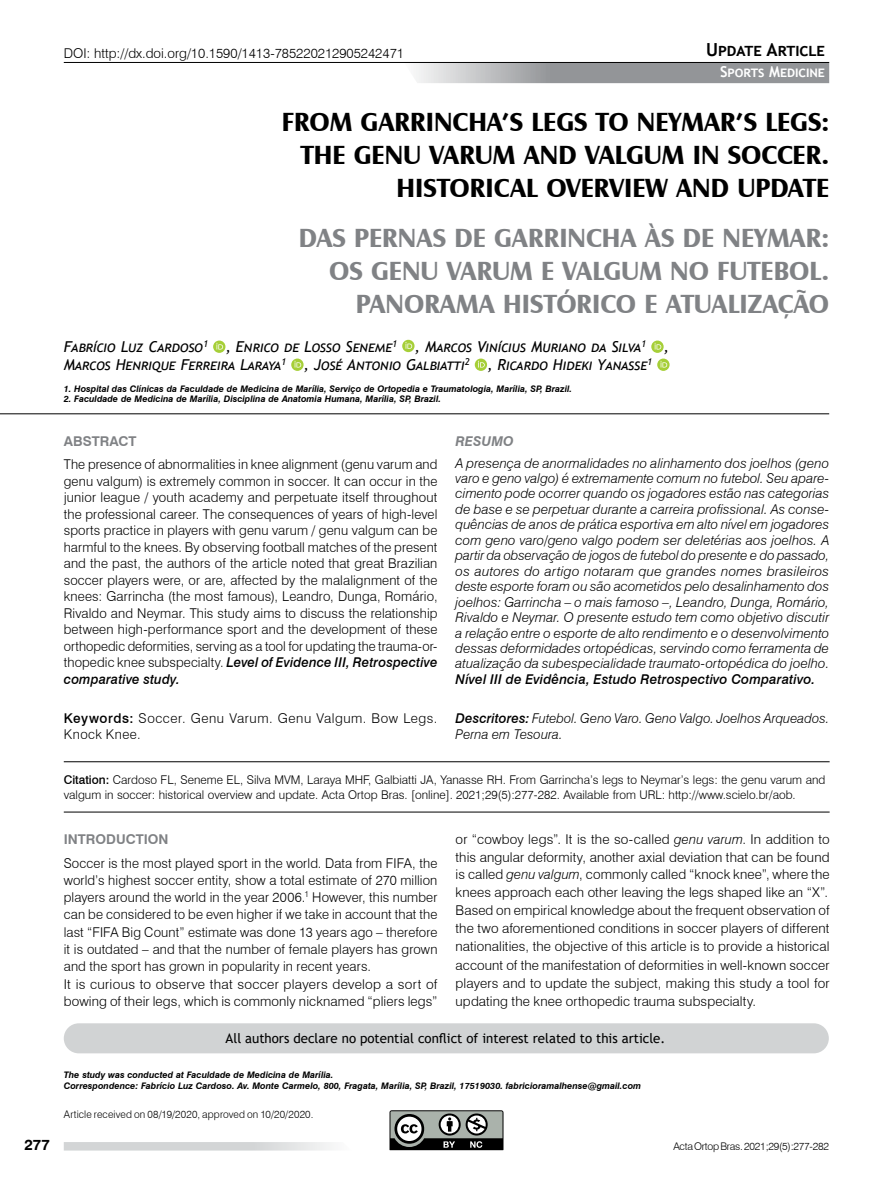
<style>
.page{position:relative;width:893px;height:1191px;background:#fff}
.page>*{position:absolute;margin:0;border:0;box-sizing:border-box;transform-origin:0 0}
.t1{font:700 27px/33px "Castle T";color:#000;text-align:right}
.t2{font:700 27px/33px "Castle T";color:#808285;text-align:right}
.t3{font:700 18px "Trebuchet MS";color:#000}
.t4{font:italic 15px/18px "Trebuchet MS";color:#000}
.t5{font:700 15px "Trebuchet MS";color:#fff}
.t6{font:700 15px "Swiss 721 BT";color:#000}
.t7{font:300 13.5px/16.5px "Swiss 721 BT";letter-spacing:.01em;color:#000;text-align:justify}
.t8{font:italic 300 13.5px/15.5px "Swiss 721 BT";letter-spacing:.005em;color:#000;text-align:justify}
.t9{font:13.5px "Trebuchet MS";color:#000}
.t10{font:300 13.5px/15.9px "Swiss 721 BT";letter-spacing:.04em;color:#000}
.t11{font:italic 500 13.5px "Swiss 721 BT";letter-spacing:.01em;color:#000}
.t12{font:700 13.5px "Swiss 721 BT";color:#808285}
.t13{font:italic 700 13.5px "Swiss 721 BT";color:#808285}
.t14{font:300 12px/15px "Swiss 721 BT";color:#000}
.t15{font:300 10.5px "Swiss 721 BT";letter-spacing:.005em;color:#000}
.t16{font:300 10.5px "Swiss 721 BT";letter-spacing:-.02em;color:#000}
.t17{font:italic 700 9px/10.8px "Swiss 721 BT";color:#000}
.s1{font-weight:500;font-style:italic}
.s2{font-weight:500}
.s3{font-style:italic}
</style>
<div class="page">
<svg style="left:416px;top:63px;width:413px;height:20px;background:#a2a4a7"></svg>
<svg style="left:389px;top:1110px;width:114px;height:40px;background:#737673"></svg>
<svg style="left:64px;top:1142px;width:267px;height:8px;background:#d8d9da"></svg>
<hr style="left:64px;top:62px;width:765px;height:1px;background:#000">
<svg style="left:213px;top:340px;width:12px;height:13px"></svg>
<svg style="left:216px;top:343px;width:7px;height:6px"></svg>
<svg style="left:402px;top:340px;width:13px;height:12px"></svg>
<svg style="left:405px;top:342px;width:7px;height:7px"></svg>
<svg style="left:651px;top:340px;width:13px;height:13px"></svg>
<svg style="left:655px;top:343px;width:6px;height:6px"></svg>
<svg style="left:291px;top:358px;width:13px;height:13px"></svg>
<svg style="left:295px;top:361px;width:6px;height:6px"></svg>
<svg style="left:475px;top:358px;width:12px;height:13px"></svg>
<svg style="left:478px;top:361px;width:7px;height:6px"></svg>
<svg style="left:657px;top:358px;width:13px;height:13px"></svg>
<svg style="left:660px;top:361px;width:7px;height:6px"></svg>
<hr style="left:0;top:413px;width:829px;height:1px;background:#000">
<hr style="left:64px;top:761px;width:766px;height:1px;background:#000">
<hr style="left:64px;top:811px;width:766px;height:1px;background:#000">
<div style="left:64px;top:1023px;width:765px;height:30px;background:#d1d3d4;border-radius:15px"></div>
<p class="t7" style="left:64px;top:45px;width:342px">DOI: http://dx.doi.org/10.1590/1413-785220212905242471</p>
<h2 class="t3" style="left:706px;top:39px;width:120px">Update Article</h2>
<p class="t5" style="left:720px;top:63px;width:106px">Sports Medicine</p>
<h1 class="t1" style="left:282px;top:105px;width:549px">FROM GARRINCHA’S LEGS TO NEYMAR’S LEGS:<br>THE GENU VARUM AND VALGUM IN SOCCER.<br>HISTORICAL OVERVIEW AND UPDATE</h1>
<h1 class="t2" style="left:299px;top:221px;width:532px">DAS PERNAS DE GARRINCHA ÀS DE NEYMAR:<br>OS GENU VARUM E VALGUM NO FUTEBOL.<br>PANORAMA HISTÓRICO E ATUALIZAÇÃO</h1>
<p class="t4" style="left:64px;top:338px;width:607px">Fabrício Luz Cardoso<sup>1</sup> , Enrico de Losso Seneme<sup>1</sup> , Marcos Vinícius Muriano da Silva<sup>1</sup> ,<br>Marcos Henrique Ferreira Laraya<sup>1</sup> , José Antonio Galbiatti<sup>2</sup> , Ricardo Hideki Yanasse<sup>1</sup></p>
<p class="t17" style="left:64px;top:383px;width:510px">1. Hospital das Clínicas da Faculdade de Medicina de Marília, Serviço de Ortopedia e Traumatologia, Marília, SP, Brazil.</p>
<p class="t17" style="left:64px;top:394px;width:379px">2. Faculdade de Medicina de Marília, Disciplina de Anatomia Humana, Marília, SP, Brazil.</p>
<p class="t12" style="left:64px;top:433px;width:74px">ABSTRACT</p>
<p class="t7" style="left:64px;top:456px;width:375px">The presence of abnormalities in knee alignment (genu varum and genu valgum) is extremely common in soccer. It can occur in the junior league / youth academy and perpetuate itself throughout the professional career. The consequences of years of high-level sports practice in players with genu varum / genu valgum can be harmful to the knees. By observing football matches of the present and the past, the authors of the article noted that great Brazilian soccer players were, or are, affected by the malalignment of the knees: Garrincha (the most famous), Leandro, Dunga, Romário, Rivaldo and Neymar. This study aims to discuss the relationship between high-performance sport and the development of these orthopedic deformities, serving as a tool for updating the trauma-or&shy;thopedic knee subspecialty. <span class="s1">Level of Evidence III, Retrospective comparative study.</span></p>
<p class="t10" style="left:64px;top:710px;width:375px"><span class="s2">Keywords:</span> Soccer. Genu Varum. Genu Valgum. Bow Legs.<br>Knock Knee.</p>
<p class="t13" style="left:456px;top:433px;width:60px">RESUMO</p>
<p class="t8" style="left:456px;top:455px;width:375px">A presença de anormalidades no alinhamento dos joelhos (geno varo e geno valgo) é extremamente comum no futebol. Seu apare&shy;cimento pode ocorrer quando os jogadores estão nas categorias de base e se perpetuar durante a carreira profissional. As conse&shy;quências de anos de prática esportiva em alto nível em jogadores com geno varo/geno valgo podem ser deletérias aos joelhos. A partir da observação de jogos de futebol do presente e do passado, os autores do artigo notaram que grandes nomes brasileiros deste esporte foram ou são acometidos pelo desalinhamento dos joelhos: Garrincha – o mais famoso –, Leandro, Dunga, Romário, Rivaldo e Neymar. O presente estudo tem como objetivo discutir a relação entre o esporte de alto rendimento e o desenvolvimento dessas deformidades ortopédicas, servindo como ferramenta de atualização da subespecialidade traumato-ortopédica do joelho.</p>
<p class="t11" style="left:456px;top:671px;width:361px">Nível III de Evidência, Estudo Retrospectivo Comparativo.</p>
<p class="t8" style="left:456px;top:710px;width:375px;line-height:15.9px"><span class="s2">Descritores:</span> Futebol. Geno Varo. Geno Valgo. Joelhos Arqueados.<br>Perna em Tesoura.</p>
<p class="t14" style="left:64px;top:771px;width:763px"><span class="s2">Citation:</span> Cardoso FL, Seneme EL, Silva MVM, Laraya MHF, Galbiatti JA, Yanasse RH. From Garrincha’s legs to Neymar’s legs: the genu varum and valgum in soccer: historical overview and update. Acta Ortop Bras. [online]. 2021;29(5):277-282. Available from URL: http://www.scielo.br/aob.</p>
<p class="t12" style="left:64px;top:831px;width:106px">INTRODUCTION</p>
<p class="t7" style="left:64px;top:854px;width:375px;line-height:17.2px;text-align:left">Soccer is the most played sport in the world. Data from FIFA, the world’s highest soccer entity, show a total estimate of 270 million players around the world in the year 2006.<sup>1</sup> However, this number can be considered to be even higher if we take in account that the last “FIFA Big Count” estimate was done 13 years ago – therefore it is outdated – and that the number of female players has grown and the sport has grown in popularity in recent years.<br>It is curious to observe that soccer players develop a sort of bowing of their legs, which is commonly nicknamed “pliers legs”</p>
<p class="t7" style="left:456px;top:830px;width:376px;line-height:18px">or “cowboy legs”. It is the so-called <span class="s3">genu varum</span>. In addition to this angular deformity, another axial deviation that can be found is called <span class="s3">genu valgum</span>, commonly called “knock knee”, where the knees approach each other leaving the legs shaped like an “X”.<br>Based on empirical knowledge about the frequent observation of the two aforementioned conditions in soccer players of different nationalities, the objective of this article is to provide a historical account of the manifestation of deformities in well-known soccer players and to update the subject, making this study a tool for updating the knee orthopedic trauma subspecialty.</p>
<p class="t9" style="left:226px;top:1029px;width:441px">All authors declare no potential conflict of interest related to this article.</p>
<p class="t17" style="left:64px;top:1069px;width:579px">The study was conducted at Faculdade de Medicina de Marília.<br>Correspondence: Fabrício Luz Cardoso. Av. Monte Carmelo, 800, Fragata, Marília, SP, Brazil, 17519030. fabricioramalhense@gmail.com</p>
<p class="t15" style="left:64px;top:1108px;width:251px">Article received on 08/19/2020, approved on 10/20/2020.</p>
<p class="t6" style="left:24px;top:1136px;width:27px">277</p>
<p class="t16" style="left:673px;top:1140px;width:157px">Acta Ortop Bras. 2021;29(5):277-282</p>
</div>
